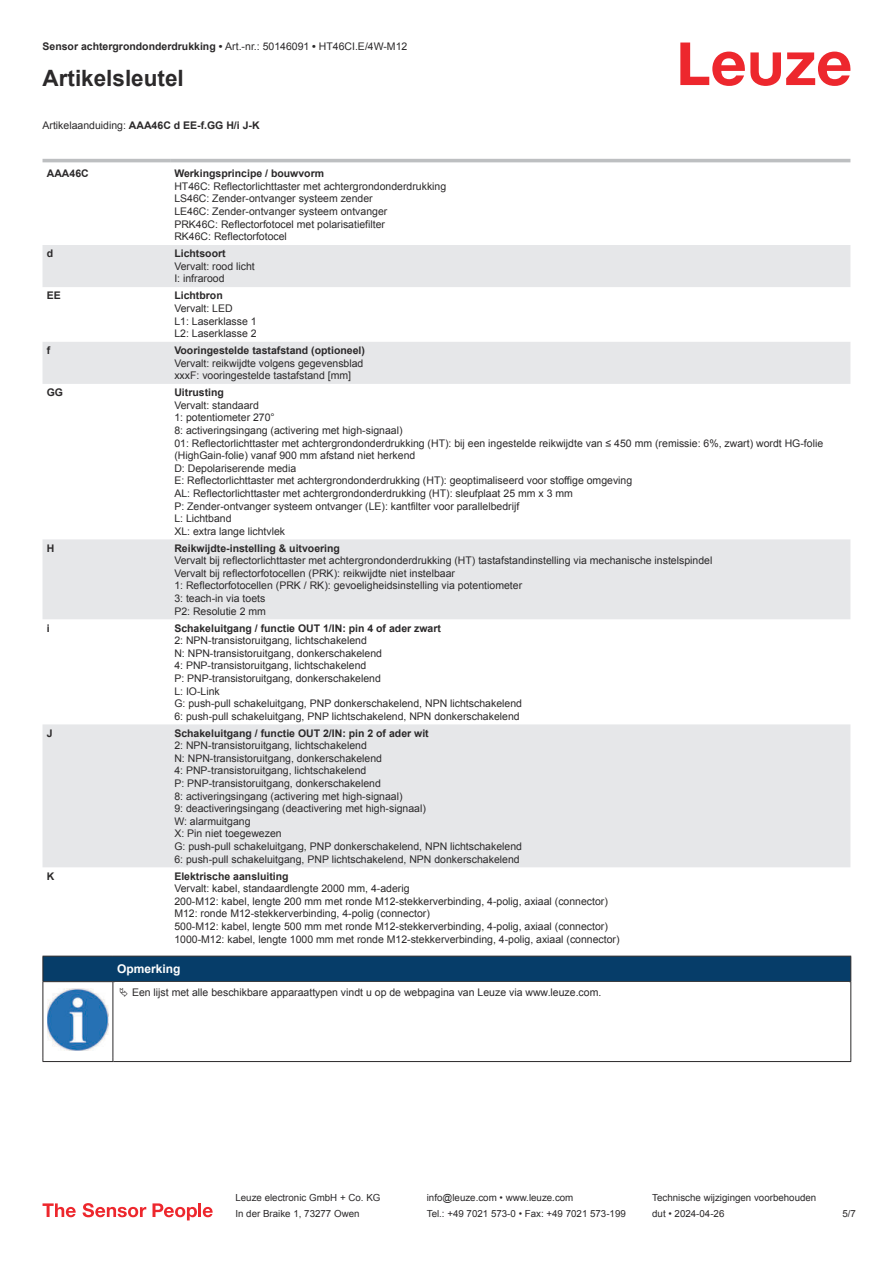
<style>
.page{position:relative;width:893px;height:1263px;background:#fff}
.page>*{position:absolute;margin:0;border:0;box-sizing:border-box;transform-origin:0 0}
.t1{font:700 22.5px "Arial";color:#2b292a}
.t2{font:700 12px "Arial";color:#fff}
.t3{font:10.5px/12.6px "Arial";color:#2b292a}
.t4{font:700 10.5px "Arial";color:#2b292a}
.t5{font:9.75px "Arial";color:#2b292a}
.s1{font-weight:400}
</style>
<div class="page">
<svg style="left:680px;top:43px;width:170px;height:43px"></svg>
<svg style="left:43px;top:245px;width:807px;height:622px"></svg>
<hr style="left:43px;top:159px;width:127px;height:3px;background:#bdbfc1">
<hr style="left:170px;top:159px;width:680px;height:3px;background:#bdbfc1">
<svg style="left:43px;top:1203px;width:33px;height:14px"></svg>
<svg style="left:83px;top:1203px;width:63px;height:14px"></svg>
<svg style="left:153px;top:1203px;width:44px;height:17px"></svg>
<hr style="left:198px;top:1203px;width:3px;height:14px;background:#ed272d">
<svg style="left:203px;top:1207px;width:10px;height:10px"></svg>
<div style="left:43px;top:956px;width:808px;height:26px;background:#063d69"></div>
<hr style="left:113px;top:981px;width:738px;height:1px;background:#2b292a">
<hr style="left:43px;top:982px;width:1px;height:75px;background:#2b292a">
<hr style="left:113px;top:982px;width:1px;height:75px;background:#2b292a">
<hr style="left:850px;top:982px;width:1px;height:75px;background:#2b292a">
<hr style="left:43px;top:1061px;width:70px;height:1px;background:#2b292a">
<hr style="left:113px;top:1061px;width:738px;height:1px;background:#2b292a">
<img style="left:47px;top:988px;width:61px;height:63px">
<p class="t4" style="left:43px;top:43px;width:366px">Sensor achtergrondonderdrukking • <span class="s1">Art.-nr.: 50146091</span> • <span class="s1">HT46CI.E/4W-M12</span></p>
<h1 class="t1" style="left:43px;top:70px;width:143px">Artikelsleutel</h1>
<p class="t4" style="left:43px;top:121px;width:219px"><span class="s1">Artikelaanduiding:</span> AAA46C d EE-f.GG H/i J-K</p>
<p class="t4" style="left:47px;top:170px;width:43px">AAA46C</p>
<p class="t4" style="left:174px;top:170px;width:151px">Werkingsprincipe / bouwvorm</p>
<p class="t3" style="left:174px;top:181px;width:273px">HT46C: Reflectorlichttaster met achtergrondonderdrukking LS46C: Zender-ontvanger systeem zender<br>LE46C: Zender-ontvanger systeem ontvanger<br>PRK46C: Reflectorfotocel met polarisatiefilter<br>RK46C: Reflectorfotocel</p>
<p class="t4" style="left:47px;top:250px;width:8px">d</p>
<p class="t4" style="left:174px;top:250px;width:53px">Lichtsoort</p>
<p class="t3" style="left:174px;top:261px;width:82px">Vervalt: rood licht<br>I: infrarood</p>
<p class="t4" style="left:47px;top:292px;width:16px">EE</p>
<p class="t4" style="left:174px;top:292px;width:50px">Lichtbron</p>
<p class="t3" style="left:174px;top:303px;width:84px">Vervalt: LED<br>L1: Laserklasse 1<br>L2: Laserklasse 2</p>
<p class="t4" style="left:47px;top:346px;width:5px">f</p>
<p class="t4" style="left:174px;top:346px;width:192px">Vooringestelde tastafstand (optioneel)</p>
<p class="t3" style="left:174px;top:358px;width:191px">Vervalt: reikwijdte volgens gegevensblad xxxF: vooringestelde tastafstand [mm]</p>
<p class="t4" style="left:47px;top:388px;width:18px">GG</p>
<p class="t4" style="left:174px;top:388px;width:51px">Uitrusting</p>
<p class="t3" style="left:174px;top:400px;width:650px">Vervalt: standaard<br>1: potentiometer 270°<br>8: activeringsingang (activering met high-signaal)<br>01: Reflectorlichttaster met achtergrondonderdrukking (HT): bij een ingestelde reikwijdte van ≤ 450 mm (remissie: 6%, zwart) wordt HG-folie (HighGain-folie) vanaf 900 mm afstand niet herkend<br>D: Depolariserende media<br>E: Reflectorlichttaster met achtergrondonderdrukking (HT): geoptimaliseerd voor stoffige omgeving<br>AL: Reflectorlichttaster met achtergrondonderdrukking (HT): sleufplaat 25 mm x 3 mm<br>P: Zender-ontvanger systeem ontvanger (LE): kantfilter voor parallelbedrijf<br>L: Lichtband<br>XL: extra lange lichtvlek</p>
<p class="t4" style="left:47px;top:544px;width:9px">H</p>
<p class="t4" style="left:174px;top:544px;width:167px">Reikwijdte-instelling &amp; uitvoering</p>
<p class="t3" style="left:174px;top:555px;width:540px">Vervalt bij reflectorlichttaster met achtergrondonderdrukking (HT) tastafstandinstelling via mechanische instelspindel Vervalt bij reflectorfotocellen (PRK): reikwijdte niet instelbaar<br>1: Reflectorfotocellen (PRK / RK): gevoeligheidsinstelling via potentiometer<br>3: teach-in via toets<br>P2: Resolutie 2 mm</p>
<p class="t4" style="left:47px;top:624px;width:4px">i</p>
<p class="t4" style="left:174px;top:624px;width:268px">Schakeluitgang / functie OUT 1/IN: pin 4 of ader zwart</p>
<p class="t3" style="left:174px;top:635px;width:349px">2: NPN-transistoruitgang, lichtschakelend<br>N: NPN-transistoruitgang, donkerschakelend<br>4: PNP-transistoruitgang, lichtschakelend<br>P: PNP-transistoruitgang, donkerschakelend<br>L: IO-Link<br>G: push-pull schakeluitgang, PNP donkerschakelend, NPN lichtschakelend 6: push-pull schakeluitgang, PNP lichtschakelend, NPN donkerschakelend</p>
<p class="t4" style="left:47px;top:729px;width:7px">J</p>
<p class="t4" style="left:174px;top:729px;width:256px">Schakeluitgang / functie OUT 2/IN: pin 2 of ader wit</p>
<p class="t3" style="left:174px;top:740px;width:349px">2: NPN-transistoruitgang, lichtschakelend<br>N: NPN-transistoruitgang, donkerschakelend<br>4: PNP-transistoruitgang, lichtschakelend<br>P: PNP-transistoruitgang, donkerschakelend<br>8: activeringsingang (activering met high-signaal)<br>9: deactiveringsingang (deactivering met high-signaal)<br>W: alarmuitgang<br>X: Pin niet toegewezen<br>G: push-pull schakeluitgang, PNP donkerschakelend, NPN lichtschakelend 6: push-pull schakeluitgang, PNP lichtschakelend, NPN donkerschakelend</p>
<p class="t4" style="left:47px;top:872px;width:9px">K</p>
<p class="t4" style="left:174px;top:872px;width:116px">Elektrische aansluiting</p>
<p class="t3" style="left:174px;top:883px;width:447px">Vervalt: kabel, standaardlengte 2000 mm, 4-aderig<br>200-M12: kabel, lengte 200 mm met ronde M12-stekkerverbinding, 4-polig, axiaal (connector)<br>M12: ronde M12-stekkerverbinding, 4-polig (connector)<br>500-M12: kabel, lengte 500 mm met ronde M12-stekkerverbinding, 4-polig, axiaal (connector)<br>1000-M12: kabel, lengte 1000 mm met ronde M12-stekkerverbinding, 4-polig, axiaal (connector)</p>
<p class="t2" style="left:117px;top:964px;width:65px">Opmerking</p>
<p class="t3" style="left:132px;top:987px;width:471px">Een lijst met alle beschikbare apparaattypen vindt u op de webpagina van Leuze via www.leuze.com.</p>
<p class="t5" style="left:235px;top:1194px;width:146px">Leuze electronic GmbH + Co. KG</p>
<p class="t5" style="left:427px;top:1194px;width:148px">info@leuze.com • www.leuze.com</p>
<p class="t5" style="left:652px;top:1194px;width:166px">Technische wijzigingen voorbehouden</p>
<p class="t5" style="left:235px;top:1210px;width:126px">In der Braike 1, 73277 Owen</p>
<p class="t5" style="left:427px;top:1210px;width:201px">Tel.: +49 7021 573-0 • Fax: +49 7021 573-199</p>
<p class="t5" style="left:652px;top:1210px;width:74px">dut • 2024-04-26</p>
<p class="t5" style="left:842px;top:1210px;width:15px">5 /7</p>
</div>
